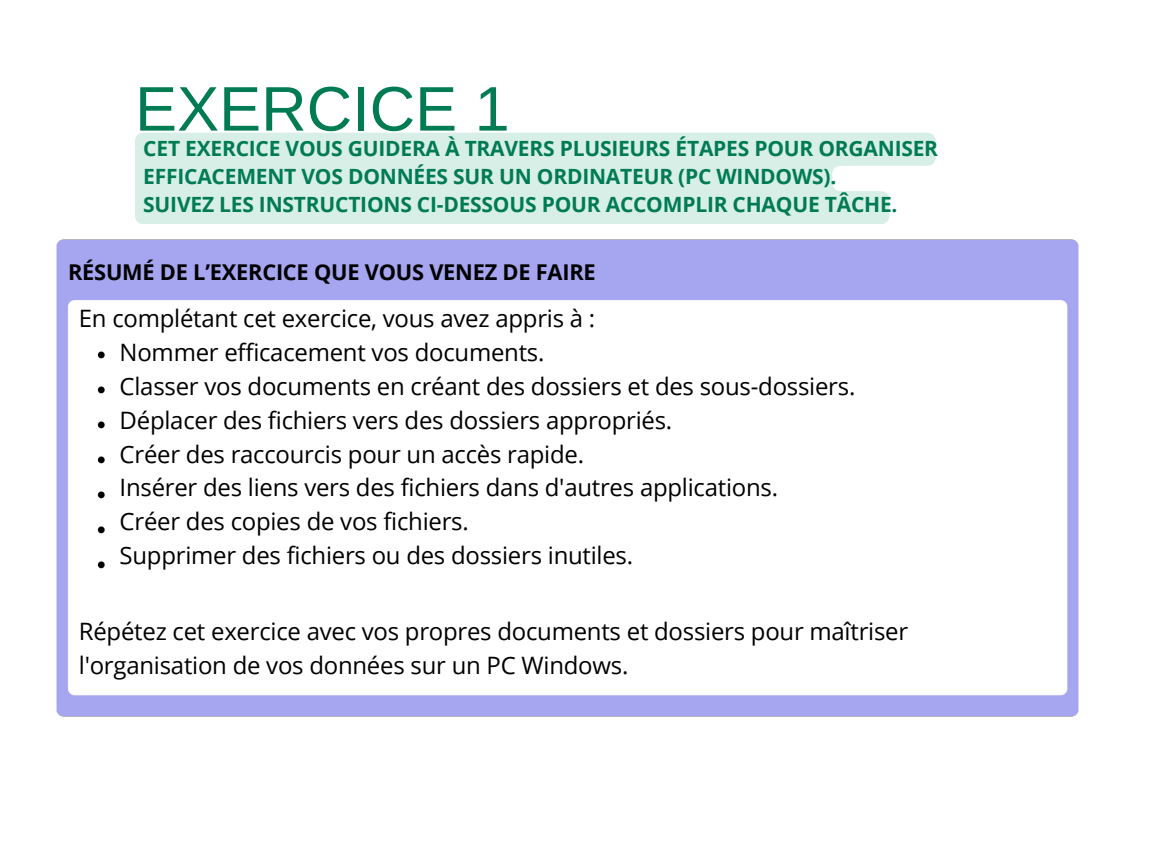
<style>
.page{position:relative;width:1152px;height:864px;background:#fff}
.page>*{position:absolute;margin:0;border:0;box-sizing:border-box;transform-origin:0 0}
.t1{font:63px "Arimo";color:#007b54}
.t2{font:24px/33.8px "Open Sans";letter-spacing:-.01em;color:#000}
.t3{font:700 21.75px "Open Sans";letter-spacing:-.01em;color:#000}
.t4{font:700 21px/28.2px "Open Sans";letter-spacing:-.01em;color:#007b54}
</style>
<div class="page">
<img style="left:56px;top:239px;width:1023px;height:478px">
<div style="left:135px;top:133px;width:801px;height:91px;background:#d7efe7"></div>
<h1 class="t1" style="left:135px;top:74px;width:376px">EXERCICE 1</h1>
<p class="t4" style="left:143px;top:134px;width:796px">CET EXERCICE VOUS GUIDERA À TRAVERS PLUSIEURS ÉTAPES POUR ORGANISER<br>EFFICACEMENT VOS DONNÉES SUR UN ORDINATEUR (PC WINDOWS).<br>SUIVEZ LES INSTRUCTIONS CI-DESSOUS POUR ACCOMPLIR CHAQUE TÂCHE.</p>
<p class="t3" style="left:68px;top:257px;width:529px">RÉSUMÉ DE L’EXERCICE QUE VOUS VENEZ DE FAIRE</p>
<p class="t2" style="left:79px;top:300px;width:518px">En complétant cet exercice, vous avez appris à :</p>
<h2 class="t2" style="left:120px;top:335px;width:737px">Nommer efficacement vos documents.<br>Classer vos documents en créant des dossiers et des sous-dossiers.<br>Déplacer des fichiers vers des dossiers appropriés.<br>Créer des raccourcis pour un accès rapide.<br>Insérer des liens vers des fichiers dans d'autres applications.<br>Créer des copies de vos fichiers.<br>Supprimer des fichiers ou des dossiers inutiles.</h2>
<h3 class="t2" style="left:79px;top:614px;width:831px">Répétez cet exercice avec vos propres documents et dossiers pour maîtriser l'organisation de vos données sur un PC Windows.</h3>
</div>
